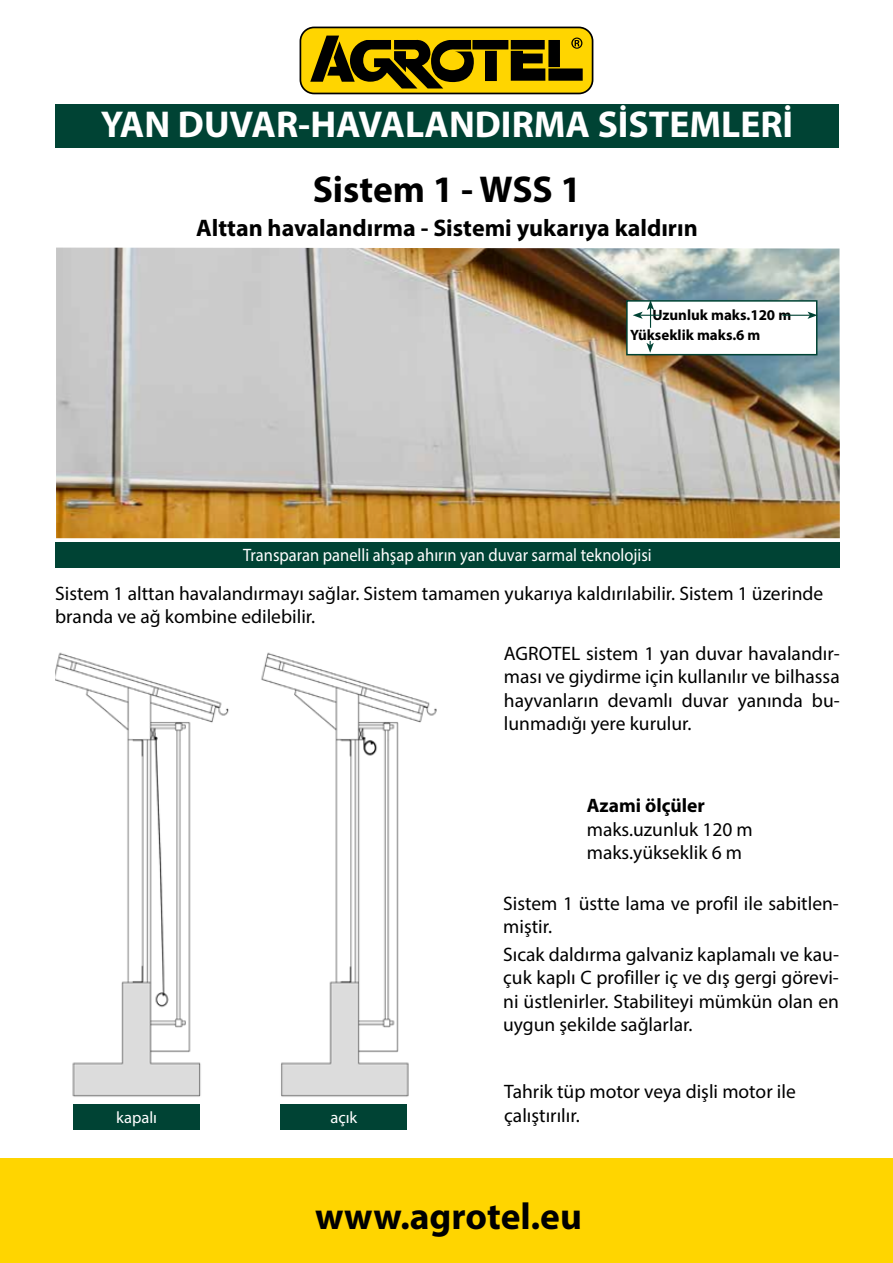
<style>
.page{position:relative;width:893px;height:1263px;background:#fff}
.page>*{position:absolute;margin:0;border:0;box-sizing:border-box;transform-origin:0 0}
.t1{font:700 37.5px "Myriad Pro";color:#fff}
.t2{font:700 37.5px "Myriad Pro";color:#000}
.t3{font:700 24px "Myriad Pro";color:#000}
.t4{font:19.5px/23.4px "Myriad Pro";color:#000}
.t5{font:700 19.5px "Myriad Pro";color:#000}
.t6{font:18px "Myriad Pro";color:#fff;scale:.92 1}
.t7{font:16.5px "Myriad Pro";color:#fff}
.t8{font:700 15px/19.5px "Myriad Pro";color:#000}
</style>
<div class="page">
<div style="left:0;top:1158px;width:893px;height:105px;background:#ffd500"></div>
<svg style="left:300px;top:27px;width:293px;height:67px"></svg>
<img style="left:56px;top:248px;width:784px;height:290px">
<img style="left:55px;top:652px;width:382px;height:471px">
<div style="left:627px;top:301px;width:190px;height:54px;background:#fff"></div>
<div style="left:626px;top:300px;width:191px;height:55px;border:2px solid #004334"></div>
<svg style="left:782px;top:312px;width:35px;height:7px"></svg>
<svg style="left:646px;top:341px;width:8px;height:12px"></svg>
<svg style="left:633px;top:300px;width:28px;height:28px"></svg>
<div style="left:55px;top:104px;width:784px;height:44px;background:#004334"></div>
<div style="left:55px;top:542px;width:785px;height:26px;background:#004334"></div>
<div style="left:73px;top:1104px;width:127px;height:25px;background:#004334"></div>
<div style="left:281px;top:1104px;width:126px;height:25px;background:#004334"></div>
<h1 class="t1" style="left:101px;top:99px;width:694px">YAN DUVAR-HAVALANDIRMA SİSTEMLERİ</h1>
<h1 class="t2" style="left:313px;top:164px;width:270px">Sistem 1 - WSS 1</h1>
<p class="t3" style="left:196px;top:212px;width:503px">Alttan havalandırma - Sistemi yukarıya kaldırın</p>
<p class="t8" style="left:630px;top:305px;width:163px;text-indent:22px">Uzunluk maks.120 m<br>Yükseklik maks.6 m</p>
<p class="t6" style="left:243px;top:544px;width:446px">Transparan panelli ahşap ahırın yan duvar sarmal teknolojisi</p>
<p class="t4" style="left:55px;top:581px;width:769px">Sistem 1 alttan havalandırmayı sağlar. Sistem tamamen yukarıya kaldırılabilir. Sistem 1 üzerinde branda ve ağ kombine edilebilir.</p>
<p class="t4" style="left:504px;top:641px;width:337px;text-align:justify">AGROTEL sistem 1 yan duvar havalandır&shy;ması ve giydirme için kullanılır ve bilhassa hayvanların devamlı duvar yanında bu&shy;lunmadığı yere kurulur.</p>
<p class="t5" style="left:587px;top:793px;width:120px">Azami ölçüler</p>
<p class="t4" style="left:587px;top:817px;width:168px">maks.uzunluk 120 m maks.yükseklik 6 m</p>
<p class="t7" style="left:116px;top:1107px;width:43px">kapalı</p>
<p class="t7" style="left:330px;top:1107px;width:28px">açık</p>
<p class="t4" style="left:503px;top:891px;width:337px">Sistem 1 üstte lama ve profil ile sabitlen&shy;miştir.</p>
<p class="t4" style="left:503px;top:942px;width:337px;text-align:justify">Sıcak daldırma galvaniz kaplamalı ve kau&shy;çuk kaplı C profiller iç ve dış gergi görevi&shy;ni üstlenirler. Stabiliteyi mümkün olan en uygun şekilde sağlarlar.</p>
<p class="t4" style="left:504px;top:1080px;width:293px">Tahrik tüp motor veya dişli motor ile çalıştırılır.</p>
<h1 class="t2" style="left:315px;top:1191px;width:268px">www.agrotel.eu</h1>
</div>
